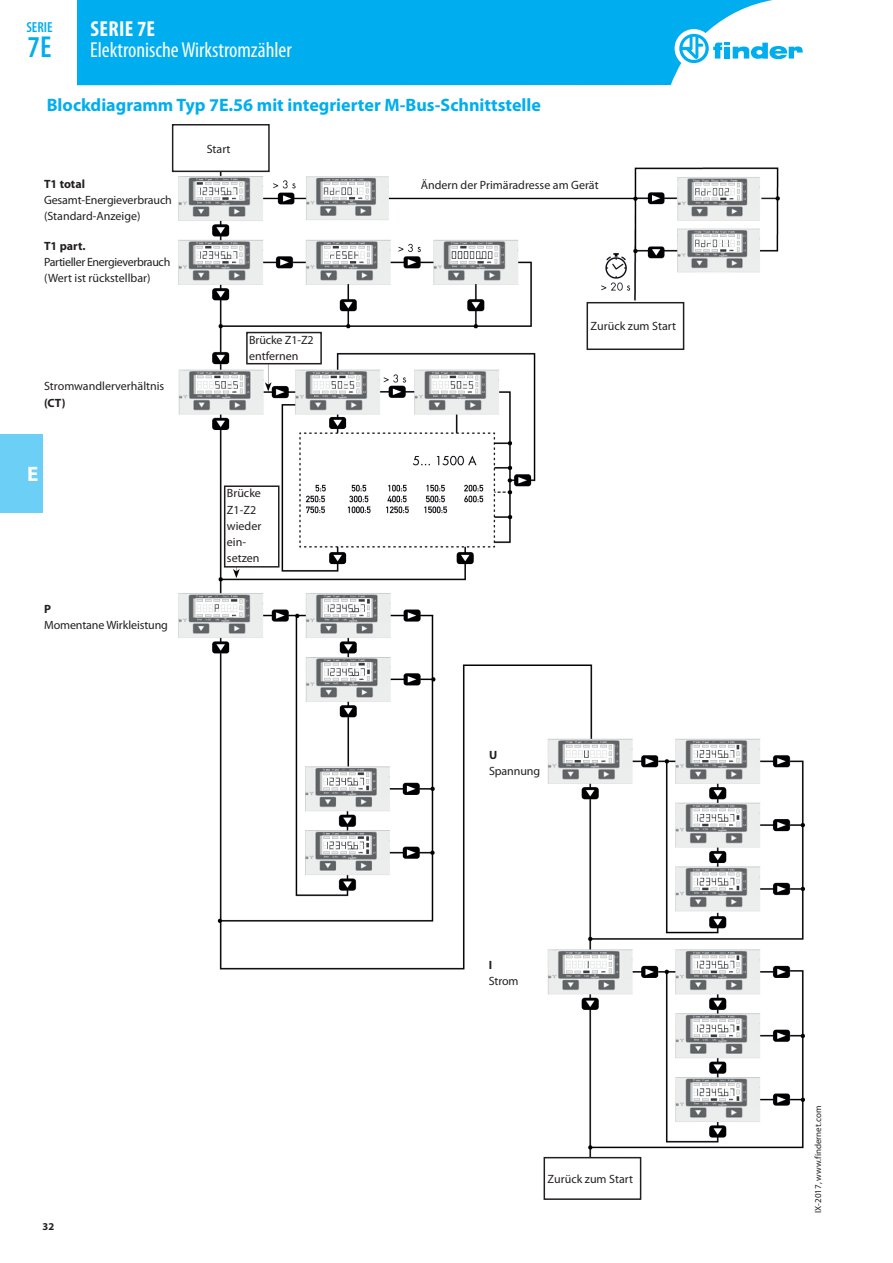
<style>
.page{position:relative;width:893px;height:1263px;background:#fff}
.page>*{position:absolute;margin:0;border:0;box-sizing:border-box;transform-origin:0 0}
.t1{font:600 condensed 30.3px "Myriad Pro";color:#00aeef}
.t2{font:condensed 21.75px "Myriad Pro";color:#fff}
.t3{font:700 condensed 21.75px "Myriad Pro";letter-spacing:.02em;color:#fff}
.t4{font:700 21px "Myriad Pro";color:#fff}
.t5{font:700 18px "Myriad Pro";color:#00aeef}
.t6{font:600 condensed 14.55px "Myriad Pro";color:#00aeef}
.t7{font:12px/16.2px "Myriad Pro";letter-spacing:-.005em;color:#231f20}
.t8{font:12px/16.2px "Myriad Pro";letter-spacing:-.03em;color:#231f20}
.t9{font:700 12px "Myriad Pro";color:#231f20}
.t10{font:700 10.5px "Myriad Pro";color:#231f20}
.t11{font:9px "Myriad Pro";color:#231f20}
</style>
<div class="page">
<div style="left:0;top:434px;width:43px;height:78px;background:#6bcff6"></div>
<div style="left:77px;top:0;width:696px;height:85px;background:#00aeef"></div>
<div style="left:675px;top:29px;width:38px;height:39px;background:#fff;border-radius:50%"></div>
<svg style="left:679px;top:34px;width:124px;height:29px"></svg>
<img style="left:171px;top:153px;width:634px;height:1003px">
<div style="left:586px;top:302px;width:98px;height:48px;border:2px solid #231f20"></div>
<div style="left:544px;top:1157px;width:97px;height:43px;border:2px solid #231f20"></div>
<div style="left:172px;top:124px;width:98px;height:48px;border:2px solid #231f20"></div>
<div style="left:247px;top:333px;width:74px;height:31px;background:#fff"></div>
<div style="left:246px;top:332px;width:76px;height:32px;border:2px solid #231f20"></div>
<div style="left:225px;top:486px;width:54px;height:81px;background:#fff"></div>
<div style="left:224px;top:485px;width:55px;height:83px;border:2px solid #231f20"></div>
<p class="t6" style="left:26px;top:19px;width:28px">SERIE</p>
<h1 class="t1" style="left:28px;top:30px;width:25px">7E</h1>
<h2 class="t3" style="left:90px;top:16px;width:66px">SERIE 7E</h2>
<h2 class="t2" style="left:90px;top:37px;width:203px">Elektronische Wirkstromzähler</h2>
<h3 class="t5" style="left:47px;top:93px;width:496px">Blockdiagramm Typ 7E.56 mit integrierter M-Bus-Schnittstelle</h3>
<p class="t9" style="left:44px;top:176px;width:42px">T1 total</p>
<p class="t7" style="left:44px;top:192px;width:129px">Gesamt-Energieverbrauch (Standard-Anzeige)</p>
<p class="t9" style="left:44px;top:238px;width:43px">T1 part.</p>
<p class="t8" style="left:44px;top:254px;width:128px">Partieller Energieverbrauch (Wert ist rückstellbar)</p>
<p class="t7" style="left:44px;top:378px;width:122px">Stromwandlerverhältnis</p>
<p class="t9" style="left:44px;top:395px;width:23px">(CT)</p>
<h3 class="t4" style="left:27px;top:460px;width:13px">E</h3>
<p class="t9" style="left:44px;top:601px;width:8px">P</p>
<p class="t7" style="left:44px;top:616px;width:125px">Momentane Wirkleistung</p>
<p class="t7" style="left:207px;top:140px;width:25px">Start</p>
<p class="t7" style="left:249px;top:331px;width:66px">Brücke Z1-Z2 entfernen</p>
<p class="t7" style="left:227px;top:485px;width:36px">Brücke<br>Z1-Z2 wieder ein&shy;setzen</p>
<p class="t10" style="left:43px;top:1219px;width:13px">32</p>
<p class="t7" style="left:421px;top:177px;width:179px">Ändern der Primäradresse am Gerät</p>
<p class="t7" style="left:591px;top:318px;width:87px">Zurück zum Start</p>
<p class="t9" style="left:489px;top:747px;width:10px">U</p>
<p class="t7" style="left:489px;top:763px;width:52px">Spannung</p>
<p class="t9" style="left:489px;top:957px;width:5px">I</p>
<p class="t7" style="left:489px;top:973px;width:31px">Strom</p>
<p class="t7" style="left:548px;top:1170px;width:87px">Zurück zum Start</p>
<p class="t11" style="left:812px;top:1213px;width:108px;rotate:-90deg">IX-2017, www.findernet.com</p>
</div>
